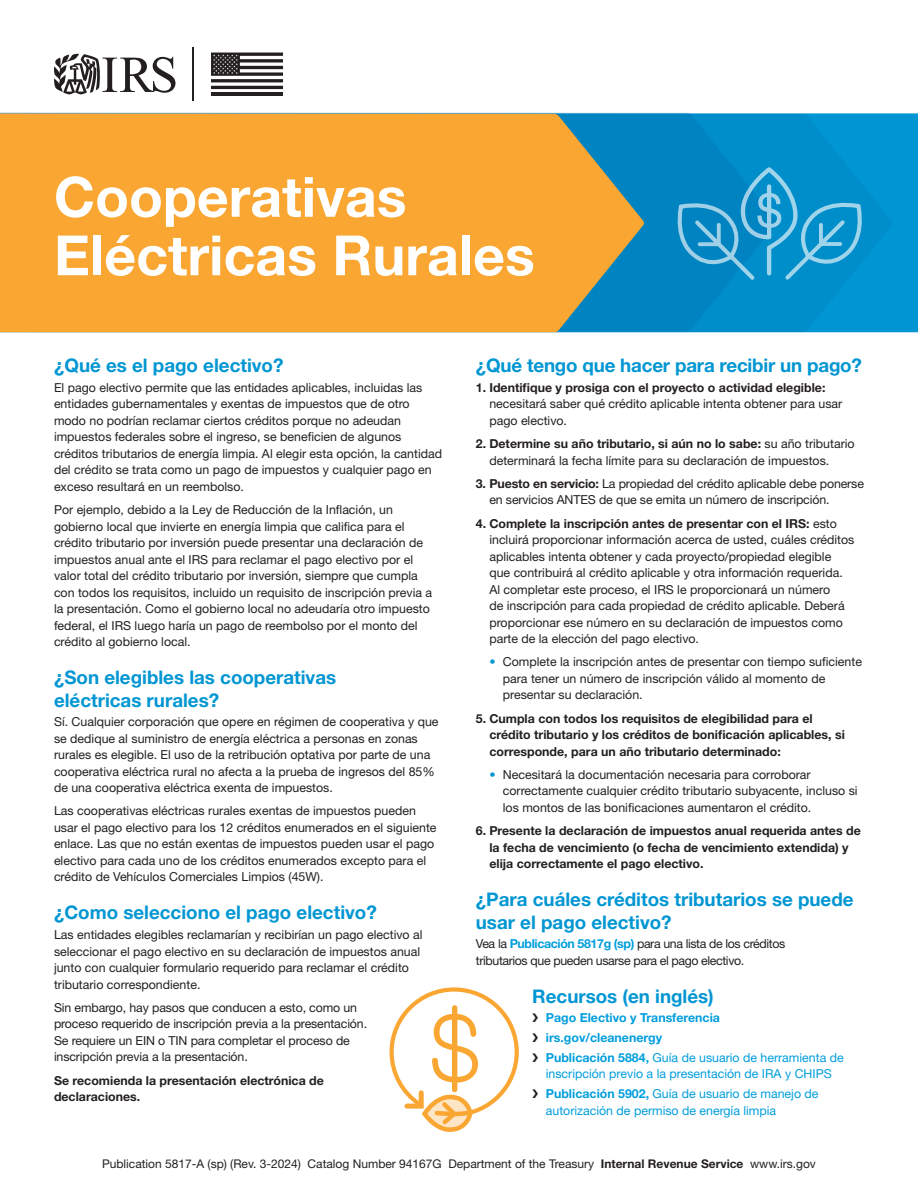
<style>
.page{position:relative;width:918px;height:1188px;background:#fff}
.page>*{position:absolute;margin:0;border:0;box-sizing:border-box;transform-origin:0 0}
.t1{font:700 55.5px/58.5px "Helvetica Neue LT Std";color:#fff}
.t2{font:700 18.75px/22.5px "Helvetica Neue LT Std";color:#0096d3}
.t3{font:12.3px/16.5px "Helvetica Neue LT Std";color:#231f20}
.t4{font:700 12.3px/16.5px "Helvetica Neue LT Std";color:#231f20}
.t5{font:12.3px/16.5px "Helvetica Neue LT Std";color:#009edd;text-align:center}
.t6{font:12.3px/16.5px "Helvetica Neue LT Std";letter-spacing:-.03em;color:#231f20}
.t7{font:700 12.3px "Helvetica Neue LT Std";color:#009edd}
.t8{font:12px "Helvetica Neue LT Std";color:#231f20}
.s1{font-weight:700}
.s2{color:#0096d3}
.s3{font-weight:700;color:#009edd}
.s4{color:#231f20}
</style>
<div class="page">
<hr style="left:193px;top:47px;width:1px;height:54px;background:#231f20">
<hr style="left:211px;top:92px;width:72px;height:4px;background:#231f20">
<hr style="left:211px;top:86px;width:72px;height:3px;background:#231f20">
<hr style="left:211px;top:79px;width:72px;height:3px;background:#231f20">
<svg style="left:211px;top:53px;width:72px;height:23px"></svg>
<svg style="left:54px;top:54px;width:122px;height:40px"></svg>
<div style="left:893px;top:113px;width:25px;height:219px;background:#0096d3"></div>
<svg style="left:644px;top:113px;width:249px;height:219px;background:#008dca"></svg>
<div style="left:0;top:113px;width:644px;height:219px;background:#faa633"></div>
<svg style="left:659px;top:166px;width:222px;height:116px;background:#1894cc"></svg>
<svg style="left:390px;top:987px;width:129px;height:145px"></svg>
<div style="left:452px;top:1005px;width:5px;height:87px;background:#faa633;border-radius:3px"></div>
<h1 class="t1" style="left:54px;top:166px;width:482px">Cooperativas<br>Eléctricas Rurales</h1>
<h2 class="t2" style="left:54px;top:354px;width:231px">¿Qué es el pago electivo?</h2>
<p class="t3" style="left:54px;top:379px;width:390px">El pago electivo permite que las entidades aplicables, incluidas las entidades gubernamentales y exentas de impuestos que de otro modo no podrían reclamar ciertos créditos porque no adeudan impuestos federales sobre el ingreso, se beneficien de algunos créditos tributarios de energía limpia. Al elegir esta opción, la cantidad del crédito se trata como un pago de impuestos y cualquier pago en exceso resultará en un reembolso.</p>
<p class="t3" style="left:54px;top:501px;width:380px">Por ejemplo, debido a la Ley de Reducción de la Inflación, un gobierno local que invierte en energía limpia que califica para el crédito tributario por inversión puede presentar una declaración de impuestos anual ante el IRS para reclamar el pago electivo por el valor total del crédito tributario por inversión, siempre que cumpla con todos los requisitos, incluido un requisito de inscripción previa a la presentación. Como el gobierno local no adeudaría otro impuesto federal, el IRS luego haría un pago de reembolso por el monto del crédito al gobierno local.</p>
<h2 class="t2" style="left:54px;top:666px;width:284px">¿Son elegibles las cooperativas eléctricas rurales?</h2>
<p class="t3" style="left:54px;top:713px;width:386px">Sí. Cualquier corporación que opere en régimen de cooperativa y que se dedique al suministro de energía eléctrica a personas en zonas rurales es elegible. El uso de la retribución optativa por parte de una cooperativa eléctrica rural no afecta a la prueba de ingresos del 85% de una cooperativa eléctrica exenta de impuestos.</p>
<p class="t3" style="left:54px;top:803px;width:384px">Las cooperativas eléctricas rurales exentas de impuestos pueden usar el pago electivo para los 12 créditos enumerados en el siguiente enlace. Las que no están exentas de impuestos pueden usar el pago electivo para cada uno de los créditos enumerados excepto para el crédito de Vehículos Comerciales Limpios (45W).</p>
<h2 class="t2" style="left:54px;top:901px;width:324px">¿Como selecciono el pago electivo?</h2>
<p class="t3" style="left:54px;top:926px;width:370px">Las entidades elegibles reclamarían y recibirían un pago electivo al seleccionar el pago electivo en su declaración de impuestos anual junto con cualquier formulario requerido para reclamar el crédito tributario correspondiente.</p>
<h2 class="t2" style="left:476px;top:354px;width:388px">¿Qué tengo que hacer para recibir un pago?</h2>
<p class="t3" style="left:489px;top:379px;width:354px;text-indent:-14px"><span class="s1">1. Identifique y prosiga con el proyecto o actividad elegible: </span>necesitará saber qué crédito aplicable intenta obtener para usar pago electivo.</p>
<p class="t3" style="left:489px;top:435px;width:367px;text-indent:-14px"><span class="s1">2. Determine su año tributario, si aún no lo sabe:</span> su año tributario determinará la fecha límite para su declaración de impuestos.</p>
<p class="t3" style="left:489px;top:475px;width:376px;text-indent:-14px"><span class="s1">3. Puesto en servicio:</span> La propiedad del crédito aplicable debe ponerse en servicios ANTES de que se emita un número de inscripción.</p>
<p class="t3" style="left:489px;top:515px;width:367px;text-indent:-14px"><span class="s1">4. Complete la inscripción antes de presentar con el IRS:</span> esto incluirá proporcionar información acerca de usted, cuáles créditos aplicables intenta obtener y cada proyecto/propiedad elegible que contribuirá al crédito aplicable y otra información requerida.<br>Al completar este proceso, el IRS le proporcionará un número<br>de inscripción para cada propiedad de crédito aplicable. Deberá proporcionar ese número en su declaración de impuestos como parte de la elección del pago electivo.</p>
<p class="t3" style="left:503px;top:654px;width:361px;text-indent:-14px"><span class="s2">•</span> Complete la inscripción antes de presentar con tiempo suficiente para tener un número de inscripción válido al momento de presentar su declaración.</p>
<p class="t4" style="left:489px;top:710px;width:357px;text-indent:-14px">5. Cumpla con todos los requisitos de elegibilidad para el crédito tributario y los créditos de bonificación aplicables, si corresponde, para un año tributario determinado:</p>
<p class="t3" style="left:503px;top:766px;width:356px;text-indent:-14px"><span class="s2">•</span> Necesitará la documentación necesaria para corroborar correctamente cualquier crédito tributario subyacente, incluso si los montos de las bonificaciones aumentaron el crédito.</p>
<p class="t4" style="left:489px;top:822px;width:373px;text-indent:-14px">6. Presente la declaración de impuestos anual requerida antes de la fecha de vencimiento (o fecha de vencimiento extendida) y elija correctamente el pago electivo.</p>
<h2 class="t2" style="left:476px;top:888px;width:379px">¿Para cuáles créditos tributarios se puede usar el pago electivo?</h2>
<p class="t6" style="left:476px;top:935px;width:311px">Vea la <span class="s3">Publicación 5817g (sp)</span> para una lista de los créditos tributarios que pueden usarse para el pago electivo.</p>
<h2 class="t2" style="left:532px;top:984px;width:183px">Recursos (en inglés)</h2>
<p class="t3" style="left:54px;top:999px;width:315px">Sin embargo, hay pasos que conducen a esto, como un proceso requerido de inscripción previa a la presentación.<br>Se requiere un EIN o TIN para completar el proceso de inscripción previa a la presentación.</p>
<p class="t7" style="left:532px;top:1010px;width:189px"><span class="s4">❯</span> Pago Electivo y Transferencia</p>
<p class="t7" style="left:532px;top:1030px;width:131px"><span class="s4">❯</span> irs.gov/cleanenergy</p>
<p class="t5" style="left:532px;top:1049px;width:313px"><span class="s4">❯</span> <span class="s1">Publicación 5884,</span> Guía de usuario de herramienta de inscripción previo a la presentación de IRA y CHIPS</p>
<p class="t4" style="left:54px;top:1072px;width:271px">Se recomienda la presentación electrónica de declaraciones.</p>
<p class="t5" style="left:546px;top:1085px;width:274px;text-align:left;text-indent:-14px"><span class="s4">❯</span> <span class="s1">Publicación 5902,</span> Guía de usuario de manejo de autorización de permiso de energía limpia</p>
<p class="t8" style="left:102px;top:1157px;width:341px">Publication 5817-A (sp) (Rev. 3-2024) Catalog Number 94167G</p>
<p class="t8" style="left:448px;top:1157px;width:369px">Department of the Treasury <span class="s1">Internal Revenue Service</span> www.irs.gov</p>
</div>
